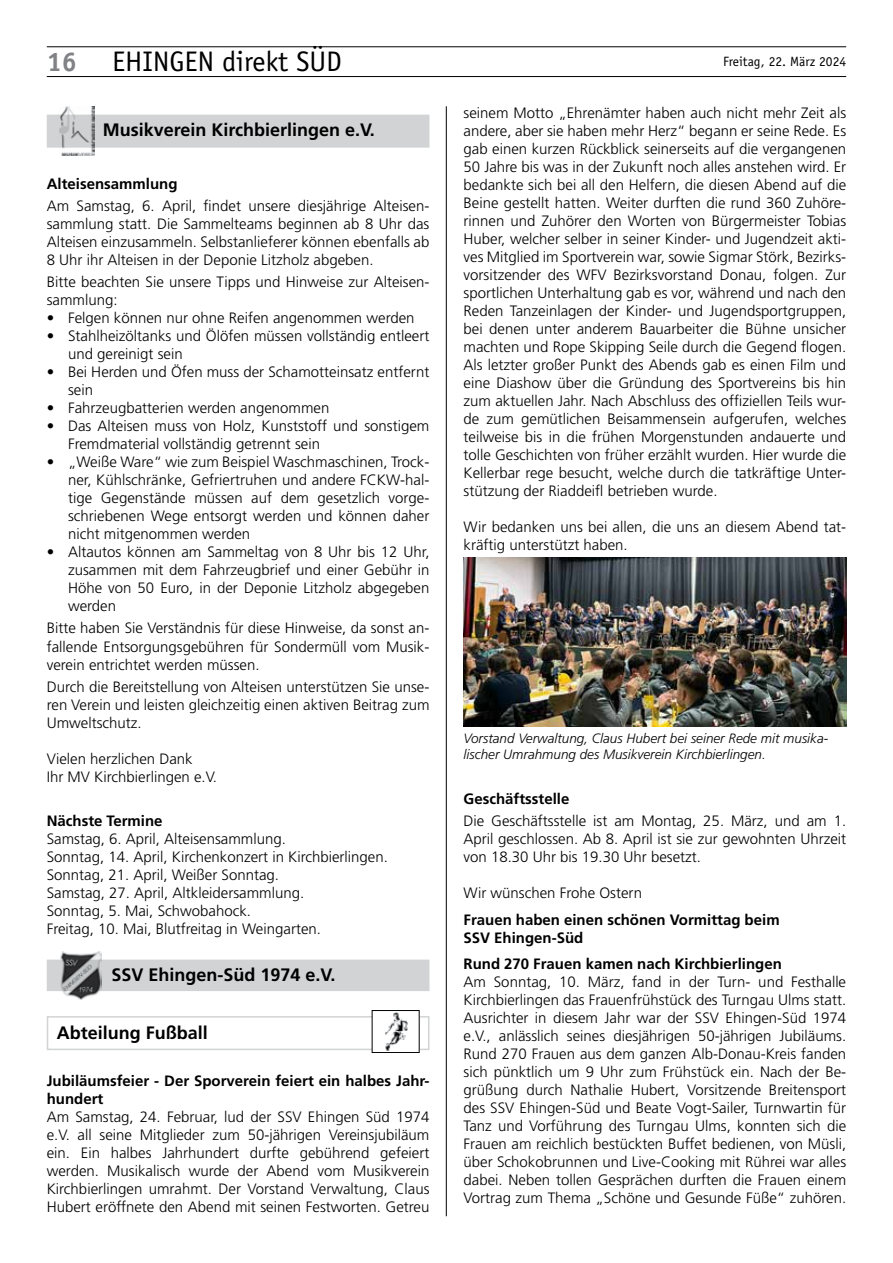
<style>
.page{position:relative;width:893px;height:1263px;background:#fff}
.page>*{position:absolute;margin:0;border:0;box-sizing:border-box;transform-origin:0 0}
.t1{font:28.35px "Officina Sans";color:#000}
.t2{font:700 18px "Frutiger";color:#000}
.t3{font:300 15px/18px "Frutiger";color:#000;text-align:justify}
.t4{font:700 15px/18px "Frutiger";color:#000}
.t5{font:italic 300 13.5px/16.2px "Frutiger";color:#000}
.t6{font:13.5px "Officina Sans";color:#000}
.s1{font-weight:700;font-size:27px;color:#808285}
</style>
<div class="page">
<hr style="left:446px;top:106px;width:1px;height:1110px;background:#000">
<hr style="left:47px;top:76px;width:799px;height:1px;background:#000">
<hr style="left:47px;top:47px;width:799px;height:1px;background:#000">
<div style="left:47px;top:115px;width:382px;height:33px;background:#d1d3d4"></div>
<img style="left:60px;top:106px;width:34px;height:50px">
<div style="left:47px;top:959px;width:382px;height:32px;background:#d1d3d4"></div>
<svg style="left:101px;top:952px;width:2px;height:38px"></svg>
<img style="left:60px;top:951px;width:41px;height:49px">
<div style="left:47px;top:1016px;width:382px;height:34px;border:2px solid #d1d3d4"></div>
<div style="left:372px;top:1010px;width:47px;height:42px;background:#fff"></div>
<img style="left:385px;top:1012px;width:23px;height:39px">
<div style="left:372px;top:1010px;width:48px;height:43px;border:1px solid #000"></div>
<img style="left:463px;top:557px;width:383px;height:170px">
<h1 class="t1" style="left:47px;top:45px;width:297px"><span class="s1">16</span> EHINGEN direkt SÜD</h1>
<p class="t6" style="left:723px;top:53px;width:124px">Freitag, 22. März 2024</p>
<p class="t2" style="left:103px;top:119px;width:274px">Musikverein Kirchbierlingen e.V.</p>
<p class="t4" style="left:47px;top:175px;width:132px">Alteisensammlung</p>
<p class="t3" style="left:47px;top:197px;width:384px">Am Samstag, 6. April, findet unsere diesjährige Alteisen&shy;sammlung statt. Die Sammelteams beginnen ab 8 Uhr das Alteisen einzusammeln. Selbstanlieferer können ebenfalls ab 8 Uhr ihr Alteisen in der Deponie Litzholz abgeben.</p>
<p class="t3" style="left:47px;top:273px;width:384px">Bitte beachten Sie unsere Tipps und Hinweise zur Alteisen&shy;sammlung:</p>
<p class="t3" style="left:47px;top:309px;width:369px">• Felgen können nur ohne Reifen angenommen werden</p>
<p class="t3" style="left:68px;top:327px;width:363px;text-indent:-21px">• Stahlheizöltanks und Ölöfen müssen vollständig entleert und gereinigt sein</p>
<p class="t3" style="left:68px;top:363px;width:363px;text-indent:-21px">• Bei Herden und Öfen muss der Schamotteinsatz entfernt sein</p>
<p class="t3" style="left:47px;top:399px;width:284px">• Fahrzeugbatterien werden angenommen</p>
<p class="t3" style="left:68px;top:417px;width:363px;text-indent:-21px">• Das Alteisen muss von Holz, Kunststoff und sonstigem<br>Fremdmaterial vollständig getrennt sein</p>
<p class="t3" style="left:68px;top:453px;width:363px;text-indent:-21px">• „Weiße Ware“ wie zum Beispiel Waschmaschinen, Trock&shy;ner, Kühlschränke, Gefriertruhen und andere FCKW-hal&shy;tige Gegenstände müssen auf dem gesetzlich vorge&shy;schriebenen Wege entsorgt werden und können daher nicht mitgenommen werden</p>
<p class="t3" style="left:68px;top:543px;width:363px;text-indent:-21px">• Altautos können am Sammeltag von 8 Uhr bis 12 Uhr, zusammen mit dem Fahrzeugbrief und einer Gebühr in Höhe von 50 Euro, in der Deponie Litzholz abgegeben werden</p>
<p class="t3" style="left:47px;top:619px;width:384px">Bitte haben Sie Verständnis für diese Hinweise, da sonst an&shy;fallende Entsorgungsgebühren für Sondermüll vom Musik&shy;verein entrichtet werden müssen.</p>
<p class="t3" style="left:47px;top:678px;width:384px">Durch die Bereitstellung von Alteisen unterstützen Sie unse&shy;ren Verein und leisten gleichzeitig einen aktiven Beitrag zum Umweltschutz.</p>
<p class="t3" style="left:47px;top:750px;width:172px">Vielen herzlichen Dank<br>Ihr MV Kirchbierlingen e.V.</p>
<p class="t4" style="left:47px;top:812px;width:117px">Nächste Termine</p>
<p class="t3" style="left:47px;top:830px;width:343px;text-align:left">Samstag, 6. April, Alteisensammlung.<br>Sonntag, 14. April, Kirchenkonzert in Kirchbierlingen.<br>Sonntag, 21. April, Weißer Sonntag.<br>Samstag, 27. April, Altkleidersammlung.<br>Sonntag, 5. Mai, Schwobahock.<br>Freitag, 10. Mai, Blutfreitag in Weingarten.</p>
<p class="t2" style="left:112px;top:964px;width:225px">SSV Ehingen-Süd 1974 e.V.</p>
<p class="t2" style="left:57px;top:1022px;width:153px">Abteilung Fußball</p>
<p class="t4" style="left:47px;top:1072px;width:384px">Jubiläumsfeier - Der Sporverein feiert ein halbes Jahr&shy;hundert</p>
<p class="t3" style="left:47px;top:1108px;width:384px">Am Samstag, 24. Februar, lud der SSV Ehingen Süd 1974 e.V. all seine Mitglieder zum 50-jährigen Vereinsjubiläum ein. Ein halbes Jahrhundert durfte gebührend gefeiert werden. Musikalisch wurde der Abend vom Musikverein Kirchbierlingen umrahmt. Der Vorstand Verwaltung, Claus Hubert eröffnete den Abend mit seinen Festworten. Getreu</p>
<p class="t3" style="left:463px;top:104px;width:384px">seinem Motto „Ehrenämter haben auch nicht mehr Zeit als andere, aber sie haben mehr Herz“ begann er seine Rede. Es gab einen kurzen Rückblick seinerseits auf die vergangenen 50 Jahre bis was in der Zukunft noch alles anstehen wird. Er bedankte sich bei all den Helfern, die diesen Abend auf die Beine gestellt hatten. Weiter durften die rund 360 Zuhöre&shy;rinnen und Zuhörer den Worten von Bürgermeister Tobias Huber, welcher selber in seiner Kinder- und Jugendzeit akti&shy;ves Mitglied im Sportverein war, sowie Sigmar Störk, Bezirks&shy;vorsitzender des WFV Bezirksvorstand Donau, folgen. Zur sportlichen Unterhaltung gab es vor, während und nach den Reden Tanzeinlagen der Kinder- und Jugendsportgruppen, bei denen unter anderem Bauarbeiter die Bühne unsicher machten und Rope Skipping Seile durch die Gegend flogen.<br>Als letzter großer Punkt des Abends gab es einen Film und eine Diashow über die Gründung des Sportvereins bis hin zum aktuellen Jahr. Nach Abschluss des offiziellen Teils wur&shy;de zum gemütlichen Beisammensein aufgerufen, welches teilweise bis in die frühen Morgenstunden andauerte und tolle Geschichten von früher erzählt wurden. Hier wurde die Kellerbar rege besucht, welche durch die tatkräftige Unter&shy;stützung der Riaddeifl betrieben wurde.</p>
<p class="t3" style="left:463px;top:518px;width:384px">Wir bedanken uns bei allen, die uns an diesem Abend tat&shy;kräftig unterstützt haben.</p>
<p class="t5" style="left:463px;top:730px;width:366px">Vorstand Verwaltung, Claus Hubert bei seiner Rede mit musika&shy;lischer Umrahmung des Musikverein Kirchbierlingen.</p>
<p class="t4" style="left:463px;top:790px;width:107px">Geschäftsstelle</p>
<p class="t3" style="left:463px;top:812px;width:384px">Die Geschäftsstelle ist am Montag, 25. März, und am 1.<br>April geschlossen. Ab 8. April ist sie zur gewohnten Uhrzeit von 18.30 Uhr bis 19.30 Uhr besetzt.</p>
<p class="t3" style="left:463px;top:884px;width:180px">Wir wünschen Frohe Ostern</p>
<p class="t4" style="left:463px;top:910px;width:318px">Frauen haben einen schönen Vormittag beim<br>SSV Ehingen-Süd</p>
<p class="t4" style="left:463px;top:955px;width:320px">Rund 270 Frauen kamen nach Kirchbierlingen</p>
<p class="t3" style="left:463px;top:973px;width:384px">Am Sonntag, 10. März, fand in der Turn- und Festhalle Kirchbierlingen das Frauenfrühstück des Turngau Ulms statt.<br>Ausrichter in diesem Jahr war der SSV Ehingen-Süd 1974 e.V., anlässlich seines diesjährigen 50-jährigen Jubiläums.<br>Rund 270 Frauen aus dem ganzen Alb-Donau-Kreis fanden sich pünktlich um 9 Uhr zum Frühstück ein. Nach der Be&shy;grüßung durch Nathalie Hubert, Vorsitzende Breitensport des SSV Ehingen-Süd und Beate Vogt-Sailer, Turnwartin für Tanz und Vorführung des Turngau Ulms, konnten sich die Frauen am reichlich bestückten Buffet bedienen, von Müsli, über Schokobrunnen und Live-Cooking mit Rührei war alles dabei. Neben tollen Gesprächen durften die Frauen einem Vortrag zum Thema „Schöne und Gesunde Füße“ zuhören.</p>
</div>
